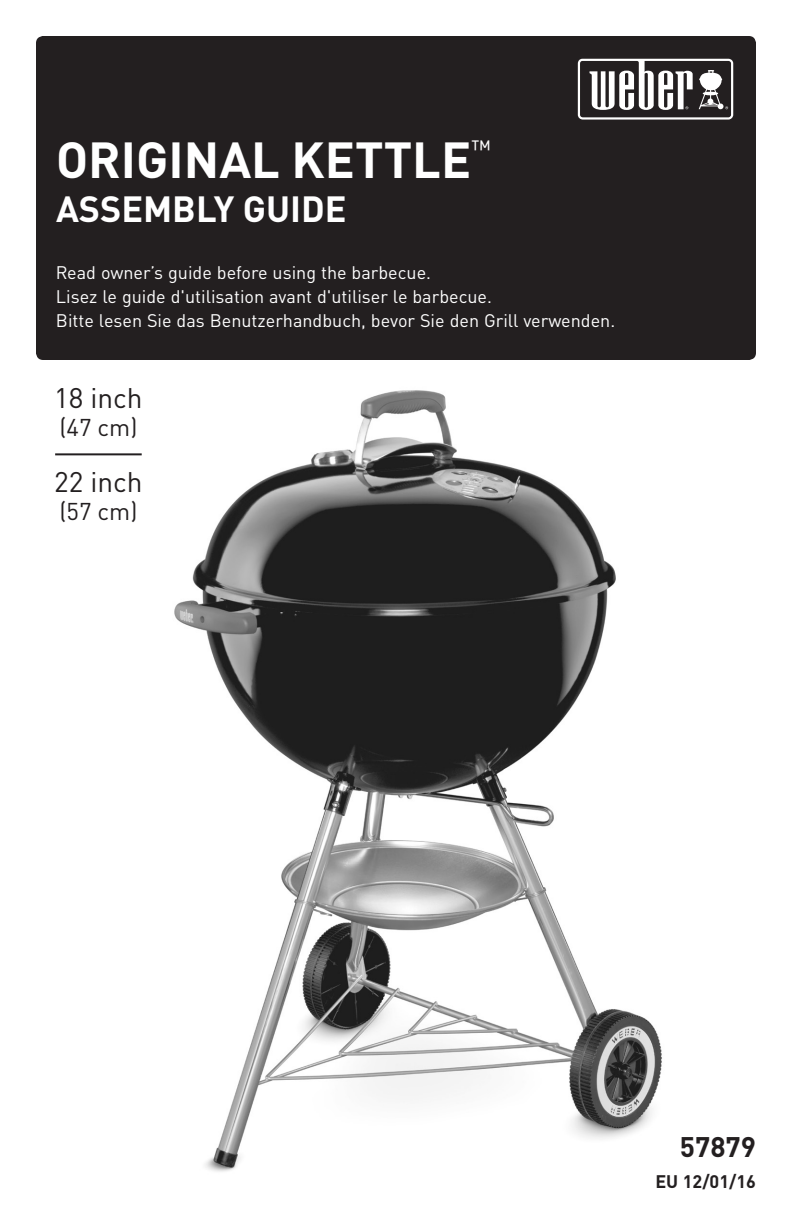
<style>
.page{position:relative;width:792px;height:1224px;background:#fff}
.page>*{position:absolute;margin:0;border:0;box-sizing:border-box;transform-origin:0 0}
.t1{font:700 50px "DIN Pro";color:#fff}
.t2{font:700 36px "DIN Pro";color:#fff}
.t3{font:28px "DIN Pro";color:#231f20}
.t4{font:700 28px "DIN Pro";color:#231f20}
.t5{font:24px "DIN Pro";color:#231f20}
.t6{font:18px "DIN Pro";color:#fff}
.t7{font:700 18px "DIN Pro";color:#231f20}
</style>
<div class="page">
<img style="left:92px;top:390px;width:570px;height:782px">
<div style="left:36px;top:36px;width:720px;height:324px;background:#231f20;border-radius:7px"></div>
<svg style="left:575px;top:56px;width:161px;height:66px"></svg>
<svg style="left:578px;top:59px;width:155px;height:61px"></svg>
<hr style="left:55px;top:453px;width:87px;height:2px;background:#231f20">
<h1 class="t1" style="left:56px;top:119px;width:436px">ORIGINAL KETTLE<sup>™</sup></h1>
<h2 class="t2" style="left:56px;top:179px;width:292px">ASSEMBLY GUIDE</h2>
<p class="t6" style="left:56px;top:258px;width:377px">Read owner’s guide before using the barbecue.</p>
<p class="t6" style="left:56px;top:282px;width:438px">Lisez le guide d'utilisation avant d'utiliser le barbecue.</p>
<p class="t6" style="left:56px;top:306px;width:561px">Bitte lesen Sie das Benutzerhandbuch, bevor Sie den Grill verwenden.</p>
<h3 class="t3" style="left:54px;top:375px;width:90px">18 inch</h3>
<h3 class="t5" style="left:59px;top:408px;width:80px">(47 cm)</h3>
<h3 class="t3" style="left:54px;top:459px;width:90px">22 inch</h3>
<h3 class="t5" style="left:59px;top:492px;width:80px">(57 cm)</h3>
<h3 class="t4" style="left:680px;top:1124px;width:78px">57879</h3>
<p class="t7" style="left:655px;top:1166px;width:102px">EU 12/01/16</p>
</div>
